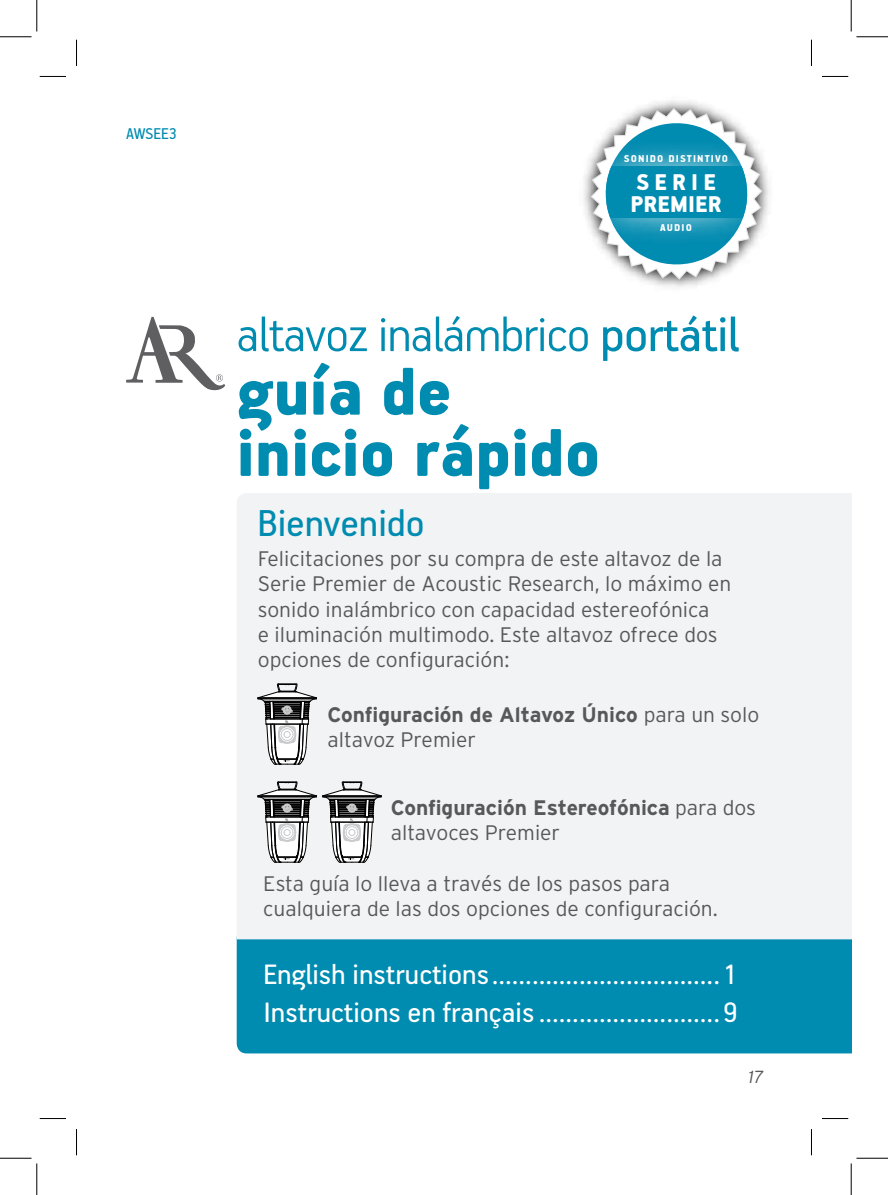
<style>
.page{position:relative;width:888px;height:1195px;background:#fff}
.page>*{position:absolute;margin:0;border:0;box-sizing:border-box;transform-origin:0 0}
.t1{font:900 73.5px/61.2px "PF Handbook Pro";color:#008bb0}
.t2{font:300 54.25px "PF Handbook Pro";letter-spacing:-.015em;color:#008bb0}
.t3{font:42px "PF Handbook Pro";color:#008bb0}
.t4{font:31.5px/37.8px "PF Handbook Pro";color:#fff}
.t5{font:900 25.55px/22.2px "PF Handbook Pro";color:#fff}
.t6{font:300 21px/25.2px "Interstate";color:#57585a}
.t7{font:700 21px/25.2px "Interstate";color:#57585a}
.t8{font:17.5px "PF Handbook Pro";color:#008bb0}
.t9{font:italic 300 17.5px "Interstate";color:#57585a}
.t10{font:900 11.03px "PF Handbook Pro";letter-spacing:.1em;color:#fff}
.s1{font-weight:400}
.s2{font-weight:300}
</style>
<div class="page">
<div style="left:236px;top:939px;width:614px;height:114px;background:#008bb0"></div>
<svg style="left:126px;top:317px;width:99px;height:74px"></svg>
<div style="left:236px;top:493px;width:614px;height:446px;background:#f2f3f4"></div>
<img style="left:583px;top:100px;width:186px;height:187px">
<svg style="left:590px;top:108px;width:172px;height:172px"></svg>
<img style="left:600px;top:132px;width:148px;height:88px">
<img style="left:603px;top:165px;width:148px;height:88px">
<div style="left:599px;top:166px;width:154px;height:52px;background:#008bb0"></div>
<svg style="left:257px;top:683px;width:60px;height:82px"></svg>
<svg style="left:257px;top:781px;width:125px;height:82px"></svg>
<svg style="left:40px;top:76px;width:26px;height:1px"></svg>
<svg style="left:822px;top:76px;width:25px;height:1px"></svg>
<svg style="left:40px;top:1118px;width:26px;height:1px"></svg>
<svg style="left:822px;top:1118px;width:25px;height:1px"></svg>
<svg style="left:76px;top:40px;width:1px;height:26px"></svg>
<svg style="left:76px;top:1129px;width:1px;height:26px"></svg>
<hr style="left:0;top:36px;width:32px;height:1px;background:#000">
<hr style="left:856px;top:36px;width:31px;height:1px;background:#000">
<hr style="left:0;top:1158px;width:32px;height:1px;background:#000">
<hr style="left:856px;top:1158px;width:31px;height:1px;background:#000">
<hr style="left:36px;top:0;width:1px;height:32px;background:#000">
<hr style="left:36px;top:1163px;width:1px;height:32px;background:#000">
<hr style="left:850px;top:0;width:1px;height:32px;background:#000">
<hr style="left:850px;top:1163px;width:1px;height:32px;background:#000">
<p class="t8" style="left:126px;top:123px;width:52px">AWSEE3</p>
<p class="t10" style="left:623px;top:152px;width:106px">SONIDO DISTINTIVO</p>
<p class="t5" style="left:630px;top:170px;width:92px">SERIE<br>PREMIER</p>
<p class="t10" style="left:659px;top:221px;width:33px">AUDIO</p>
<h2 class="t2" style="left:236px;top:301px;width:504px">altavoz inalámbrico <span class="s1">portátil</span></h2>
<h1 class="t1" style="left:236px;top:360px;width:365px">guía de inicio rápido</h1>
<h3 class="t3" style="left:258px;top:497px;width:168px">Bienvenido</h3>
<p class="t6" style="left:258px;top:546px;width:475px">Felicitaciones por su compra de este altavoz de la Serie Premier de Acoustic Research, lo máximo en sonido inalámbrico con capacidad estereofónica<br>e iluminación multimodo. Este altavoz ofrece dos opciones de configuración:</p>
<p class="t7" style="left:327px;top:702px;width:433px">Configuración de Altavoz Único <span class="s2">para un solo altavoz Premier</span></p>
<p class="t7" style="left:390px;top:794px;width:366px">Configuración Estereofónica <span class="s2">para dos altavoces Premier</span></p>
<p class="t6" style="left:263px;top:871px;width:456px">Esta guía lo lleva a través de los pasos para cualquiera de las dos opciones de configuración.</p>
<h3 class="t4" style="left:263px;top:954px;width:476px">English instructions..................................1<br>Instructions en français...........................9</h3>
<p class="t9" style="left:748px;top:1067px;width:17px">17</p>
</div>
